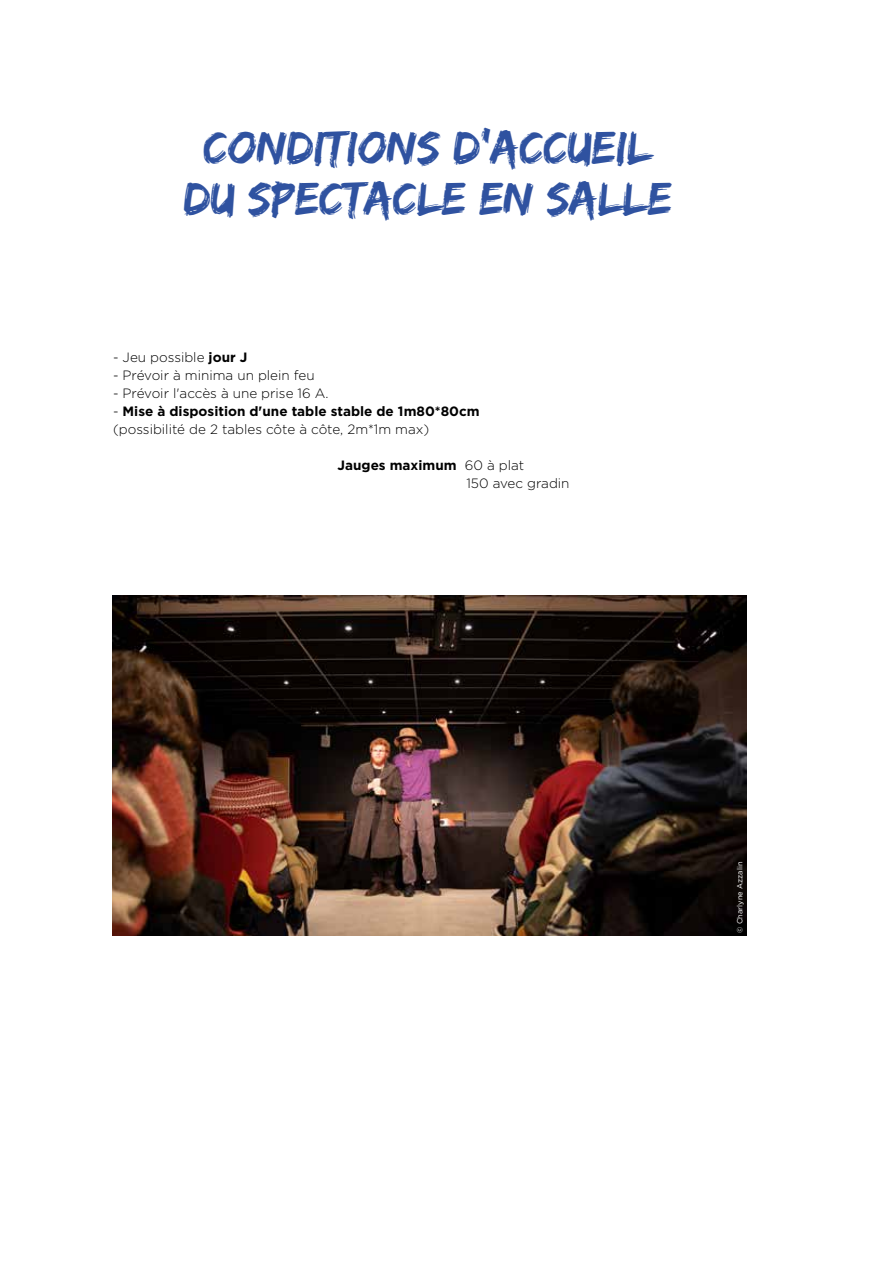
<style>
.page{position:relative;width:893px;height:1263px;background:#fff}
.page>*{position:absolute;margin:0;border:0;box-sizing:border-box;transform-origin:0 0}
.t1{font:48px/51px "Edo SZ";color:#2f52a0;text-align:center}
.t2{font:300 13.5px/18px "Gotham";color:#000}
.t3{font:700 13.5px/18px "Gotham";color:#000}
.t4{font:7.5px "Gotham";color:#fff}
.s1{font-weight:700}
.s2{font-weight:300}
</style>
<div class="page">
<img style="left:113px;top:596px;width:633px;height:339px">
<h1 class="t1" style="left:184px;top:120px;width:490px">CONDITIONS D'ACCUEIL<br>DU SPECTACLE EN SALLE</h1>
<p class="t2" style="left:113px;top:348px;width:136px">- Jeu possible <span class="s1">jour J</span></p>
<p class="t2" style="left:113px;top:366px;width:203px">- Prévoir à minima un plein feu</p>
<p class="t2" style="left:113px;top:384px;width:217px">- Prévoir l'accès à une prise 16 A.</p>
<p class="t3" style="left:113px;top:402px;width:368px"><span class="s2">-</span> Mise à disposition d'une table stable de 1m80*80cm <span class="s2">(possibilité de 2 tables côte à côte, 2m*1m max)</span></p>
<p class="t2" style="left:466px;top:456px;width:105px;text-indent:-129px"><span class="s1">Jauges maximum</span> 60 à plat<br>150 avec gradin</p>
<p class="t4" style="left:735px;top:933px;width:72px;rotate:-90deg">© Charlyne Azzalin</p>
</div>
